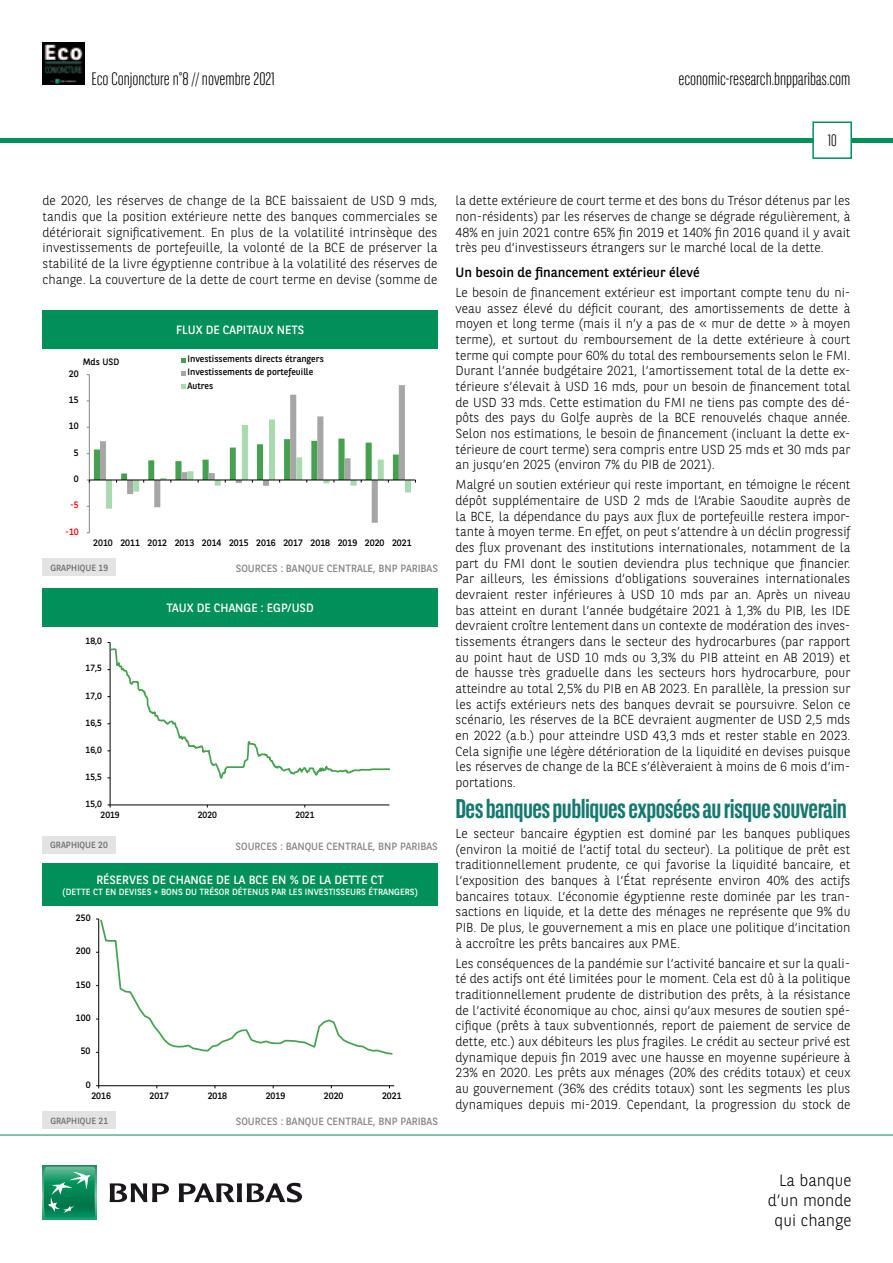
<style>
.page{position:relative;width:893px;height:1263px;background:#fff}
.page>*{position:absolute;margin:0;border:0;box-sizing:border-box;transform-origin:0 0}
.t1{font:700 27px "BNPP Sans Condensed";letter-spacing:-.02em;color:#15796f}
.t2{font:300 18px "BNPP Sans Condensed";color:#000}
.t3{font:300 16.5px/19.8px "BNPP Sans";color:#000;text-align:right}
.t4{font:300 16.5px "BNPP Sans Condensed";color:#000}
.t5{font:13.5px "BNPP Sans";color:#000}
.t6{font:300 13.05px/15.6px "BNPP Sans";color:#000;text-align:justify}
.t7{font:12px "BNPP Sans";color:#fff}
.t8{font:10.5px "BNPP Sans";color:#878787}
.t9{font:9.3px/13.4px "BNPP Sans";letter-spacing:-.005em;color:#000}
.t10{font:9.3px "BNPP Sans";color:#f00}
.t11{font:9px "BNPP Sans";color:#fff}
.t12{font:9px "BNPP Sans";letter-spacing:-.01em;color:#000}
.t13{font:9px "BNPP Sans";color:#706f6f}
</style>
<div class="page">
<hr style="left:1px;top:138px;width:892px;height:4px;background:#00915b">
<svg style="left:812px;top:121px;width:41px;height:38px"></svg>
<img style="left:43px;top:43px;width:42px;height:42px">
<svg style="left:43px;top:1166px;width:53px;height:53px"></svg>
<svg style="left:44px;top:1167px;width:51px;height:51px;background:#26996e"></svg>
<svg style="left:110px;top:1183px;width:59px;height:19px"></svg>
<svg style="left:179px;top:1183px;width:123px;height:19px"></svg>
<hr style="left:0;top:1135px;width:893px;height:1px;background:#00915b">
<hr style="left:98px;top:919px;width:1px;height:167px;background:#000">
<hr style="left:99px;top:1085px;width:295px;height:1px;background:#000">
<svg style="left:96px;top:919px;width:297px;height:137px"></svg>
<div style="left:43px;top:864px;width:395px;height:42px;background:#00915b"></div>
<div style="left:43px;top:1111px;width:73px;height:18px;background:#e3e3e3"></div>
<hr style="left:89px;top:375px;width:1px;height:158px;background:#868686">
<svg style="left:181px;top:358px;width:5px;height:5px"></svg>
<svg style="left:181px;top:371px;width:5px;height:5px"></svg>
<svg style="left:87px;top:384px;width:329px;height:139px"></svg>
<div style="left:43px;top:310px;width:395px;height:39px;background:#00915b"></div>
<div style="left:43px;top:558px;width:73px;height:18px;background:#e3e3e3"></div>
<hr style="left:110px;top:642px;width:1px;height:163px;background:#000">
<hr style="left:110px;top:805px;width:279px;height:1px;background:#000">
<svg style="left:108px;top:642px;width:282px;height:139px"></svg>
<div style="left:42px;top:588px;width:396px;height:38px;background:#00915b"></div>
<div style="left:42px;top:836px;width:74px;height:18px;background:#e3e3e3"></div>
<h2 class="t2" style="left:91px;top:67px;width:185px">Eco Conjoncture n°8 // novembre 2021</h2>
<h2 class="t2" style="left:678px;top:67px;width:174px">economic-research.bnpparibas.com</h2>
<p class="t4" style="left:828px;top:130px;width:10px">10</p>
<p class="t6" style="left:43px;top:192px;width:397px">de 2020, les réserves de change de la BCE baissaient de USD 9 mds, tandis que la position extérieure nette des banques commerciales se détériorait significativement. En plus de la volatilité intrinsèque des investissements de portefeuille, la volonté de la BCE de préserver la stabilité de la livre égyptienne contribue à la volatilité des réserves de change. La couverture de la dette de court terme en devise (somme de</p>
<p class="t6" style="left:455px;top:192px;width:397px">la dette extérieure de court terme et des bons du Trésor détenus par les non-résidents) par les réserves de change se dégrade régulièrement, à 48% en juin 2021 contre 65% fin 2019 et 140% fin 2016 quand il y avait très peu d’investisseurs étrangers sur le marché local de la dette.</p>
<p class="t5" style="left:455px;top:263px;width:246px">Un besoin de financement extérieur élevé</p>
<p class="t6" style="left:455px;top:284px;width:396px">Le besoin de financement extérieur est important compte tenu du ni&shy;veau assez élevé du déficit courant, des amortissements de dette à moyen et long terme (mais il n’y a pas de « mur de dette » à moyen terme), et surtout du remboursement de la dette extérieure à court terme qui compte pour 60% du total des remboursements selon le FMI.<br>Durant l’année budgétaire 2021, l’amortissement total de la dette ex&shy;térieure s’élevait à USD 16 mds, pour un besoin de financement total de USD 33 mds. Cette estimation du FMI ne tiens pas compte des dé&shy;pôts des pays du Golfe auprès de la BCE renouvelés chaque année.<br>Selon nos estimations, le besoin de financement (incluant la dette ex&shy;térieure de court terme) sera compris entre USD 25 mds et 30 mds par an jusqu’en 2025 (environ 7% du PIB de 2021).</p>
<p class="t6" style="left:455px;top:476px;width:396px">Malgré un soutien extérieur qui reste important, en témoigne le récent dépôt supplémentaire de USD 2 mds de l’Arabie Saoudite auprès de la BCE, la dépendance du pays aux flux de portefeuille restera impor&shy;tante à moyen terme. En effet, on peut s’attendre à un déclin progressif des flux provenant des institutions internationales, notamment de la part du FMI dont le soutien deviendra plus technique que financier.<br>Par ailleurs, les émissions d’obligations souveraines internationales devraient rester inférieures à USD 10 mds par an. Après un niveau bas atteint en durant l’année budgétaire 2021 à 1,3% du PIB, les IDE devraient croître lentement dans un contexte de modération des inves&shy;tissements étrangers dans le secteur des hydrocarbures (par rapport au point haut de USD 10 mds ou 3,3% du PIB atteint en AB 2019) et de hausse très graduelle dans les secteurs hors hydrocarbure, pour atteindre au total 2,5% du PIB en AB 2023. En parallèle, la pression sur les actifs extérieurs nets des banques devrait se poursuivre. Selon ce scénario, les réserves de la BCE devraient augmenter de USD 2,5 mds en 2022 (a.b.) pour atteindre USD 43,3 mds et rester stable en 2023.<br>Cela signifie une légère détérioration de la liquidité en devises puisque les réserves de change de la BCE s’élèveraient à moins de 6 mois d’im&shy;portations.</p>
<h1 class="t1" style="left:455px;top:793px;width:393px">Des banques publiques exposées au risque souverain</h1>
<p class="t6" style="left:455px;top:825px;width:396px">Le secteur bancaire égyptien est dominé par les banques publiques (environ la moitié de l’actif total du secteur). La politique de prêt est traditionnellement prudente, ce qui favorise la liquidité bancaire, et l’exposition des banques à l’État représente environ 40% des actifs bancaires totaux. L’économie égyptienne reste dominée par les tran&shy;sactions en liquide, et la dette des ménages ne représente que 9% du PIB. De plus, le gouvernement a mis en place une politique d’incitation à accroître les prêts bancaires aux PME.</p>
<p class="t6" style="left:455px;top:955px;width:396px">Les conséquences de la pandémie sur l’activité bancaire et sur la quali&shy;té des actifs ont été limitées pour le moment. Cela est dû à la politique traditionnellement prudente de distribution des prêts, à la résistance de l’activité économique au choc, ainsi qu’aux mesures de soutien spé&shy;cifique (prêts à taux subventionnés, report de paiement de service de dette, etc.) aux débiteurs les plus fragiles. Le crédit au secteur privé est dynamique depuis fin 2019 avec une hausse en moyenne supérieure à 23% en 2020. Les prêts aux ménages (20% des crédits totaux) et ceux au gouvernement (36% des crédits totaux) sont les segments les plus dynamiques depuis mi-2019. Cependant, la progression du stock de</p>
<p class="t7" style="left:176px;top:322px;width:130px">FLUX DE CAPITAUX NETS</p>
<p class="t9" style="left:188px;top:352px;width:138px">Investissements directs étrangers<br>Investissements de portefeuille<br>Autres</p>
<p class="t9" style="left:83px;top:355px;width:38px">Mds USD</p>
<p class="t9" style="left:69px;top:366px;width:11px">20</p>
<p class="t9" style="left:69px;top:392px;width:11px">15</p>
<p class="t9" style="left:69px;top:419px;width:11px">10</p>
<p class="t9" style="left:74px;top:445px;width:6px">5</p>
<p class="t9" style="left:74px;top:471px;width:6px">0</p>
<p class="t10" style="left:70px;top:499px;width:10px">-5</p>
<p class="t10" style="left:65px;top:525px;width:15px">-10</p>
<p class="t9" style="left:93px;top:535px;width:320px">2010 2011 2012 2013 2014 2015 2016 2017 2018 2019 2020 2021</p>
<p class="t13" style="left:50px;top:561px;width:59px">GRAPHIQUE 19</p>
<p class="t8" style="left:236px;top:561px;width:204px">SOURCES : BANQUE CENTRALE, BNP PARIBAS</p>
<p class="t7" style="left:166px;top:599px;width:149px">TAUX DE CHANGE : EGP/USD</p>
<p class="t12" style="left:86px;top:635px;width:18px">18,0</p>
<p class="t12" style="left:86px;top:662px;width:18px">17,5</p>
<p class="t12" style="left:86px;top:689px;width:18px">17,0</p>
<p class="t12" style="left:86px;top:716px;width:18px">16,5</p>
<p class="t12" style="left:86px;top:743px;width:18px">16,0</p>
<p class="t12" style="left:86px;top:770px;width:18px">15,5</p>
<p class="t12" style="left:86px;top:797px;width:18px">15,0</p>
<p class="t12" style="left:101px;top:808px;width:21px">2019</p>
<p class="t12" style="left:198px;top:808px;width:21px">2020</p>
<p class="t12" style="left:295px;top:808px;width:21px">2021</p>
<p class="t13" style="left:50px;top:839px;width:59px">GRAPHIQUE 20</p>
<p class="t8" style="left:236px;top:839px;width:204px">SOURCES : BANQUE CENTRALE, BNP PARIBAS</p>
<p class="t7" style="left:96px;top:871px;width:289px">RÉSERVES DE CHANGE DE LA BCE EN % DE LA DETTE CT</p>
<p class="t11" style="left:63px;top:885px;width:357px">(DETTE CT EN DEVISES + BONS DU TRÉSOR DÉTENUS PAR LES INVESTISSEURS ÉTRANGERS)</p>
<p class="t9" style="left:76px;top:910px;width:16px">250</p>
<p class="t9" style="left:76px;top:944px;width:16px">200</p>
<p class="t9" style="left:76px;top:977px;width:16px">150</p>
<p class="t9" style="left:76px;top:1010px;width:16px">100</p>
<p class="t9" style="left:81px;top:1044px;width:11px">50</p>
<p class="t9" style="left:86px;top:1077px;width:6px">0</p>
<p class="t9" style="left:91px;top:1088px;width:21px">2016</p>
<p class="t9" style="left:150px;top:1088px;width:21px">2017</p>
<p class="t9" style="left:208px;top:1088px;width:21px">2018</p>
<p class="t9" style="left:266px;top:1088px;width:21px">2019</p>
<p class="t9" style="left:324px;top:1088px;width:21px">2020</p>
<p class="t9" style="left:382px;top:1088px;width:21px">2021</p>
<p class="t13" style="left:50px;top:1114px;width:59px">GRAPHIQUE 21</p>
<p class="t8" style="left:236px;top:1114px;width:204px">SOURCES : BANQUE CENTRALE, BNP PARIBAS</p>
<p class="t3" style="left:768px;top:1170px;width:85px">La banque d’un monde qui change</p>
</div>
